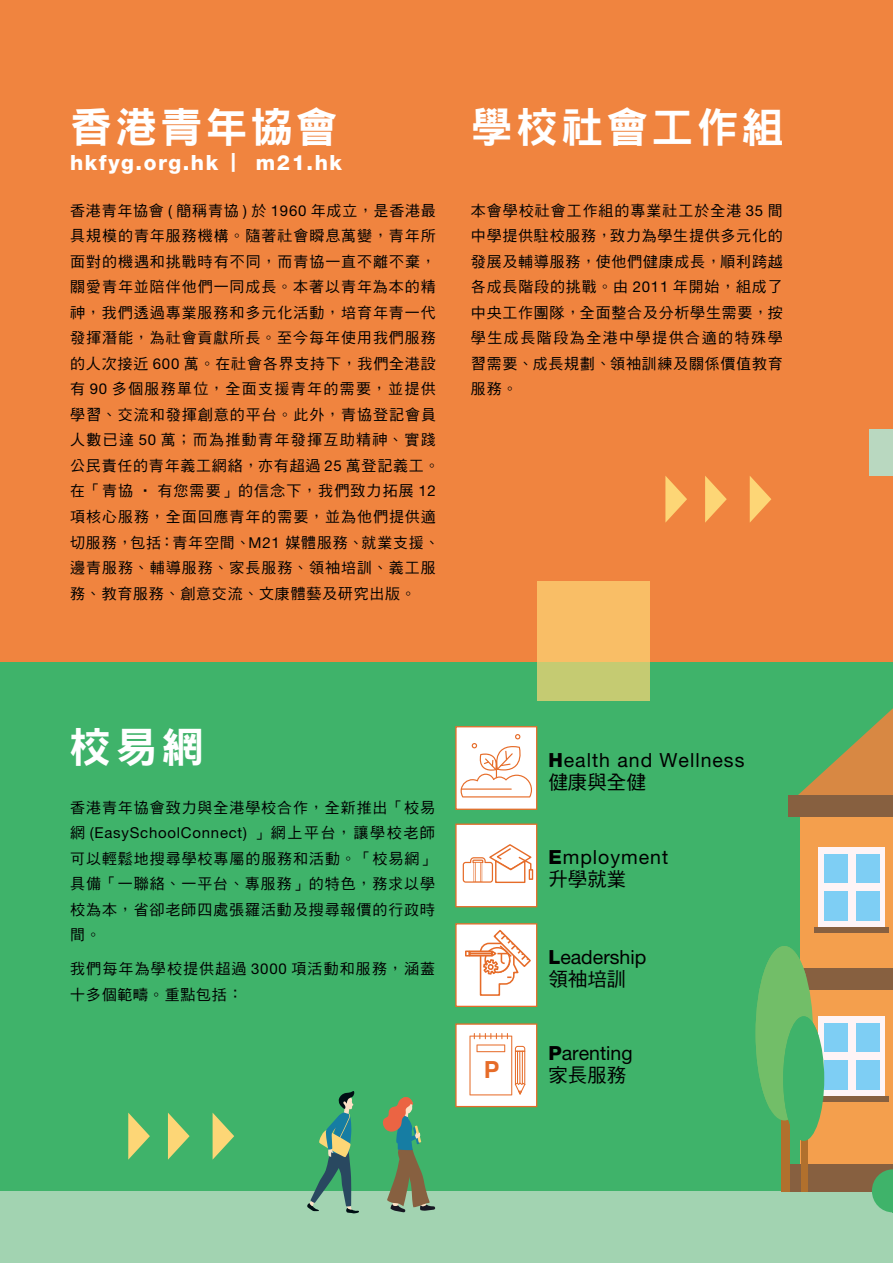
<style>
.page{position:relative;width:893px;height:1263px;background:#fff}
.page>*{position:absolute;margin:0;border:0;box-sizing:border-box;transform-origin:0 0}
.t1{font:42px "DF Hei Std W9";letter-spacing:.075em;color:#fff}
.t2{font:700 23.55px "Helvetica";color:#e66c29}
.t3{font:800 21px "Helvetica Neue LT Pro";letter-spacing:.075em;color:#fff}
.t4{font:19.5px "Helvetica Neue LT Pro";letter-spacing:.05em;color:#000}
.t5{font:19.5px "Helvetica Neue LT Pro";color:#000}
.t6{font:19.5px "DF Hei Std W5";color:#000}
.t7{font:15px/25.5px "DF Hei Std W5";letter-spacing:.065em;color:#000}
.t8{font:15px "Helvetica Neue LT Pro";letter-spacing:.05em;color:#000}
.s1{font-family:"DF Hei Std W9";font-weight:400}
.s2{font-family:"Helvetica Neue LT Pro"}
.s3{font-family:"DF Hei Std W5"}
.s4{font-weight:800}
</style>
<div class="page">
<div style="left:0;top:535px;width:892px;height:670px;background:#3fb36a"></div>
<div style="left:0;top:0;width:893px;height:661px;background:#f0843f"></div>
<div style="left:0;top:1191px;width:893px;height:72px;background:#a2d3b1"></div>
<svg style="left:798px;top:708px;width:95px;height:87px"></svg>
<div style="left:801px;top:795px;width:92px;height:396px;background:#f49f4d"></div>
<div style="left:785px;top:1164px;width:108px;height:27px;background:#876040"></div>
<div style="left:788px;top:795px;width:105px;height:21px;background:#876040"></div>
<div style="left:788px;top:968px;width:105px;height:22px;background:#876040"></div>
<div style="left:819px;top:847px;width:66px;height:80px;background:#fef4f6"></div>
<div style="left:824px;top:854px;width:55px;height:67px;background:#7ecef4"></div>
<div style="left:819px;top:884px;width:66px;height:7px;background:#fef4f6"></div>
<div style="left:848px;top:851px;width:7px;height:74px;background:#fef4f6"></div>
<div style="left:814px;top:927px;width:75px;height:5px;background:#876040"></div>
<div style="left:819px;top:1016px;width:66px;height:80px;background:#fef4f6"></div>
<div style="left:824px;top:1023px;width:55px;height:67px;background:#7ecef4"></div>
<div style="left:819px;top:1053px;width:66px;height:7px;background:#fef4f6"></div>
<div style="left:848px;top:1020px;width:7px;height:74px;background:#fef4f6"></div>
<div style="left:814px;top:1096px;width:75px;height:5px;background:#876040"></div>
<svg style="left:872px;top:1169px;width:21px;height:43px"></svg>
<div style="left:781px;top:1060px;width:9px;height:132px;background:#b1702d"></div>
<div style="left:801px;top:1098px;width:6px;height:94px;background:#b1702d"></div>
<div style="left:783px;top:1016px;width:41px;height:125px;background:#3fb36a;border-radius:50%"></div>
<svg style="left:756px;top:946px;width:63px;height:187px"></svg>
<div style="left:455px;top:726px;width:82px;height:84px;background:#fff;border:1px solid #e66c29"></div>
<svg style="left:461px;top:734px;width:71px;height:63px"></svg>
<div style="left:455px;top:823px;width:82px;height:84px;background:#fff;border:1px solid #e66c29"></div>
<svg style="left:463px;top:844px;width:70px;height:40px"></svg>
<div style="left:455px;top:923px;width:82px;height:84px;background:#fff;border:1px solid #e66c29"></div>
<svg style="left:471px;top:950px;width:8px;height:3px"></svg>
<div style="left:469px;top:953px;width:24px;height:3px;background:#fff;border:2px solid #e66c29"></div>
<svg style="left:465px;top:950px;width:6px;height:7px"></svg>
<svg style="left:479px;top:930px;width:52px;height:66px"></svg>
<div style="left:455px;top:1023px;width:82px;height:84px;background:#fff;border:1px solid #e66c29"></div>
<svg style="left:469px;top:1033px;width:56px;height:62px"></svg>
<svg style="left:307px;top:1091px;width:52px;height:122px"></svg>
<svg style="left:383px;top:1097px;width:52px;height:115px"></svg>
<svg style="left:665px;top:476px;width:22px;height:47px"></svg>
<svg style="left:705px;top:476px;width:22px;height:47px"></svg>
<svg style="left:750px;top:476px;width:21px;height:46px"></svg>
<div style="left:869px;top:429px;width:24px;height:47px;background:#b9d8c0"></div>
<svg style="left:537px;top:581px;width:113px;height:120px;background:#e8c269"></svg>
<svg style="left:128px;top:1112px;width:22px;height:48px"></svg>
<svg style="left:168px;top:1113px;width:22px;height:47px"></svg>
<svg style="left:213px;top:1113px;width:21px;height:46px"></svg>
<h1 class="t1" style="left:70px;top:105px;width:269px">香港青年協會</h1>
<h3 class="t3" style="left:70px;top:150px;width:273px">hkfyg.org.hk <span class="s1">︳</span> m21.hk</h3>
<p class="t7" style="left:70px;top:198px;width:371px">香港青年協會 <span class="s2">(</span> 簡稱青協 <span class="s2">)</span> 於 <span class="s2">1960</span> 年成立，是香港最具規模的青年服務機構。隨著社會瞬息萬變，青年所面對的機遇和挑戰時有不同，而青協一直不離不棄，關愛青年並陪伴他們一同成長。本著以青年為本的精神，我們透過專業服務和多元化活動，培育年青一代發揮潛能，為社會貢獻所長。至今每年使用我們服務的人次接近 <span class="s2">600</span> 萬。在社會各界支持下，我們全港設有 <span class="s2">90</span> 多個服務單位，全面支援青年的需要，並提供學習、交流和發揮創意的平台。此外，青協登記會員人數已達 <span class="s2">50</span> 萬；而為推動青年發揮互助精神、實踐公民責任的青年義工網絡，亦有超過 <span class="s2">25</span> 萬登記義工。在「青協 ‧ 有您需要」的信念下，我們致力拓展 <span class="s2">12</span>項核心服務，全面回應青年的需要，並為他們提供適切服務，包括：青年空間、<span class="s2">M21</span> 媒體服務、就業支援、邊青服務、輔導服務、家長服務、領袖培訓、義工服務、教育服務、創意交流、文康體藝及研究出版。</p>
<h1 class="t1" style="left:471px;top:104px;width:314px">學校社會工作組</h1>
<p class="t7" style="left:471px;top:198px;width:313px;text-align:justify">本會學校社會工作組的專業社工於全港 <span class="s2">35</span> 間中學提供駐校服務，致力為學生提供多元化的發展及輔導服務，使他們健康成長，順利跨越各成長階段的挑戰。由 <span class="s2">2011</span> 年開始，組成了中央工作團隊，全面整合及分析學生需要，按學生成長階段為全港中學提供合適的特殊學習需要、成長規劃、領袖訓練及關係價值教育服務。</p>
<h1 class="t1" style="left:69px;top:724px;width:136px">校易網</h1>
<p class="t7" style="left:70px;top:794px;width:367px">香港青年協會致力與全港學校合作，全新推出「校易</p>
<p class="t8" style="left:70px;top:824px;width:367px"><span class="s3">網</span> (EasySchoolConnect) <span class="s3">」網上平台，讓學校老師</span></p>
<p class="t7" style="left:70px;top:845px;width:367px;text-align:justify">可以輕鬆地搜尋學校專屬的服務和活動。「校易網」具備「一聯絡、一平台、專服務」的特色，務求以學校為本，省卻老師四處張羅活動及搜尋報價的行政時間。</p>
<p class="t7" style="left:70px;top:956px;width:366px">我們每年為學校提供超過 <span class="s2">3000</span> 項活動和服務，涵蓋十多個範疇。重點包括：</p>
<h3 class="t4" style="left:548px;top:748px;width:197px"><span class="s4">H</span>ealth and Wellness</h3>
<h3 class="t6" style="left:548px;top:772px;width:99px">健康與全健</h3>
<h3 class="t4" style="left:548px;top:845px;width:121px"><span class="s4">E</span>mployment</h3>
<h3 class="t6" style="left:548px;top:868px;width:79px">升學就業</h3>
<h3 class="t5" style="left:548px;top:945px;width:99px"><span class="s4">L</span>eadership</h3>
<h3 class="t6" style="left:548px;top:969px;width:79px">領袖培訓</h3>
<h3 class="t5" style="left:548px;top:1041px;width:86px"><span class="s4">P</span>arenting</h3>
<h2 class="t2" style="left:484px;top:1051px;width:17px">P</h2>
<h3 class="t6" style="left:548px;top:1065px;width:79px">家長服務</h3>
</div>
